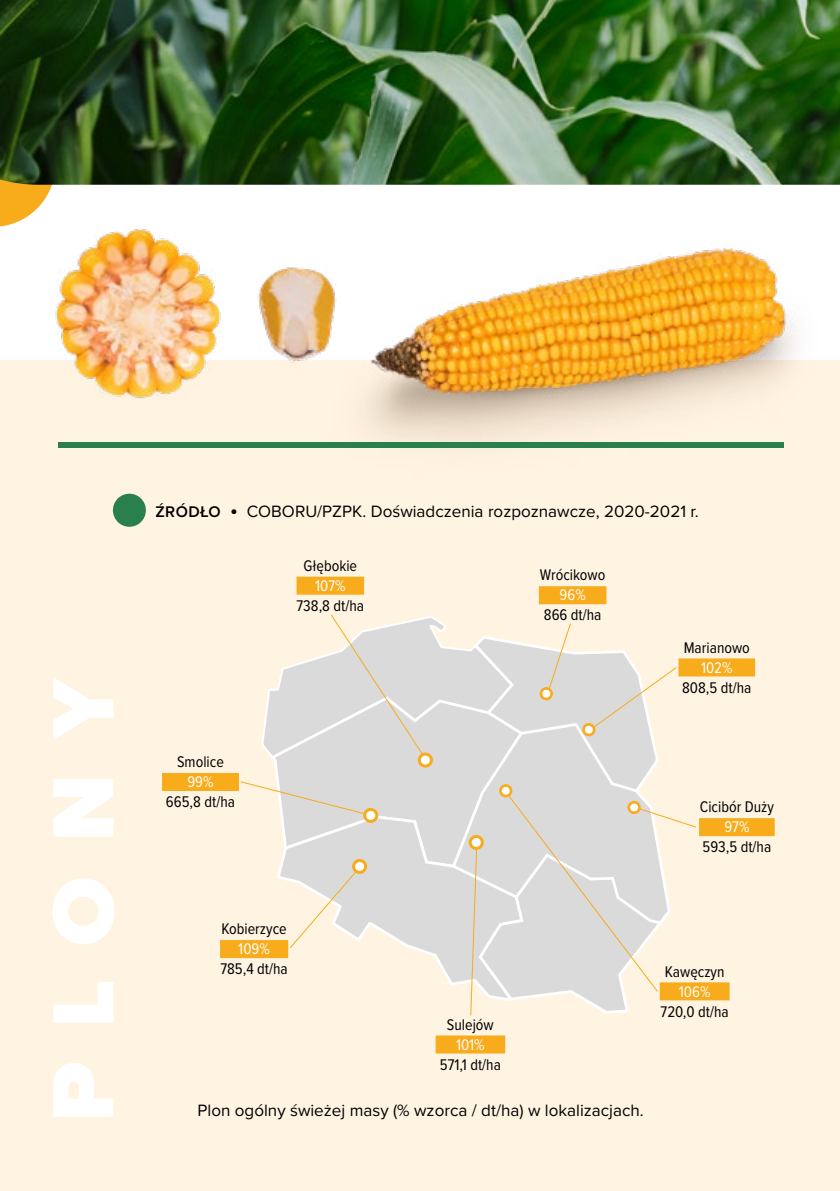
<style>
.page{position:relative;width:840px;height:1191px;background:#fff}
.page>*{position:absolute;margin:0;border:0;box-sizing:border-box;transform-origin:0 0}
.t1{font:900 90px "Proxima Nova";letter-spacing:.385em;color:#fff}
.t2{font:17px "Proxima Nova";color:#000}
.t3{font:16px "Proxima Nova Cond";color:#000}
.t4{font:16px "Proxima Nova Cond";color:#fff}
.s1{font-weight:600;font-size:16px}
.s2{font-family:"Calibri";font-weight:300}
</style>
<div class="page">
<img style="left:0;top:0;width:839px;height:171px">
<div style="left:0;top:475px;width:839px;height:716px;background:#fff3e2"></div>
<img style="left:279px;top:108px;width:560px;height:440px">
<img style="left:0;top:171px;width:366px;height:304px">
<img style="left:173px;top:229px;width:248px;height:166px">
<div style="left:113px;top:494px;width:33px;height:33px;background:#2a804d;border-radius:50%"></div>
<div style="left:296px;top:576px;width:68px;height:18px;background:#f8ab1b"></div>
<div style="left:538px;top:586px;width:68px;height:18px;background:#f8ab1b"></div>
<div style="left:678px;top:658px;width:76px;height:18px;background:#f8ab1b"></div>
<div style="left:659px;top:982px;width:70px;height:18px;background:#f8ab1b"></div>
<div style="left:162px;top:773px;width:77px;height:18px;background:#f8ab1b"></div>
<div style="left:220px;top:940px;width:68px;height:18px;background:#f8ab1b"></div>
<div style="left:435px;top:1035px;width:70px;height:18px;background:#f8ab1b"></div>
<div style="left:698px;top:818px;width:76px;height:18px;background:#f8ab1b"></div>
<svg style="left:239px;top:613px;width:458px;height:403px"></svg>
<div style="left:58px;top:442px;width:724px;height:5px;background:#2a804d"></div>
<h1 class="t1" style="left:16px;top:1121px;width:447px;rotate:-90deg">PLONY</h1>
<p class="t2" style="left:155px;top:498px;width:544px"><span class="s1">ŹRÓDŁO</span> <span class="s2">•</span> COBORU/PZPK. Doświadczenia rozpoznawcze, 2020-2021 r.</p>
<p class="t3" style="left:177px;top:750px;width:48px">Smolice</p>
<p class="t4" style="left:187px;top:770px;width:28px">99%</p>
<p class="t3" style="left:166px;top:790px;width:70px">665,8 dt/ha</p>
<p class="t3" style="left:303px;top:554px;width:55px">Głębokie</p>
<p class="t4" style="left:315px;top:574px;width:32px">107%</p>
<p class="t3" style="left:296px;top:594px;width:69px">738,8 dt/ha</p>
<p class="t3" style="left:539px;top:563px;width:67px">Wrócikowo</p>
<p class="t4" style="left:559px;top:583px;width:28px">96%</p>
<p class="t3" style="left:543px;top:603px;width:59px">866 dt/ha</p>
<p class="t3" style="left:683px;top:635px;width:68px">Marianowo</p>
<p class="t4" style="left:700px;top:655px;width:33px">102%</p>
<p class="t3" style="left:681px;top:675px;width:71px">808,5 dt/ha</p>
<p class="t3" style="left:699px;top:795px;width:76px">Cicibór Duży</p>
<p class="t4" style="left:724px;top:815px;width:27px">97%</p>
<p class="t3" style="left:702px;top:835px;width:70px">593,5 dt/ha</p>
<p class="t3" style="left:221px;top:917px;width:67px">Kobierzyce</p>
<p class="t4" style="left:238px;top:937px;width:33px">109%</p>
<p class="t3" style="left:220px;top:957px;width:69px">785,4 dt/ha</p>
<p class="t3" style="left:446px;top:1012px;width:48px">Sulejów</p>
<p class="t4" style="left:456px;top:1032px;width:30px">101%</p>
<p class="t3" style="left:439px;top:1052px;width:63px">571,1 dt/ha</p>
<p class="t2" style="left:197px;top:1097px;width:447px">Plon ogólny świeżej masy (% wzorca / dt/ha) w lokalizacjach.</p>
<p class="t3" style="left:664px;top:959px;width:61px">Kawęczyn</p>
<p class="t4" style="left:678px;top:979px;width:33px">106%</p>
<p class="t3" style="left:660px;top:999px;width:70px">720,0 dt/ha</p>
</div>
